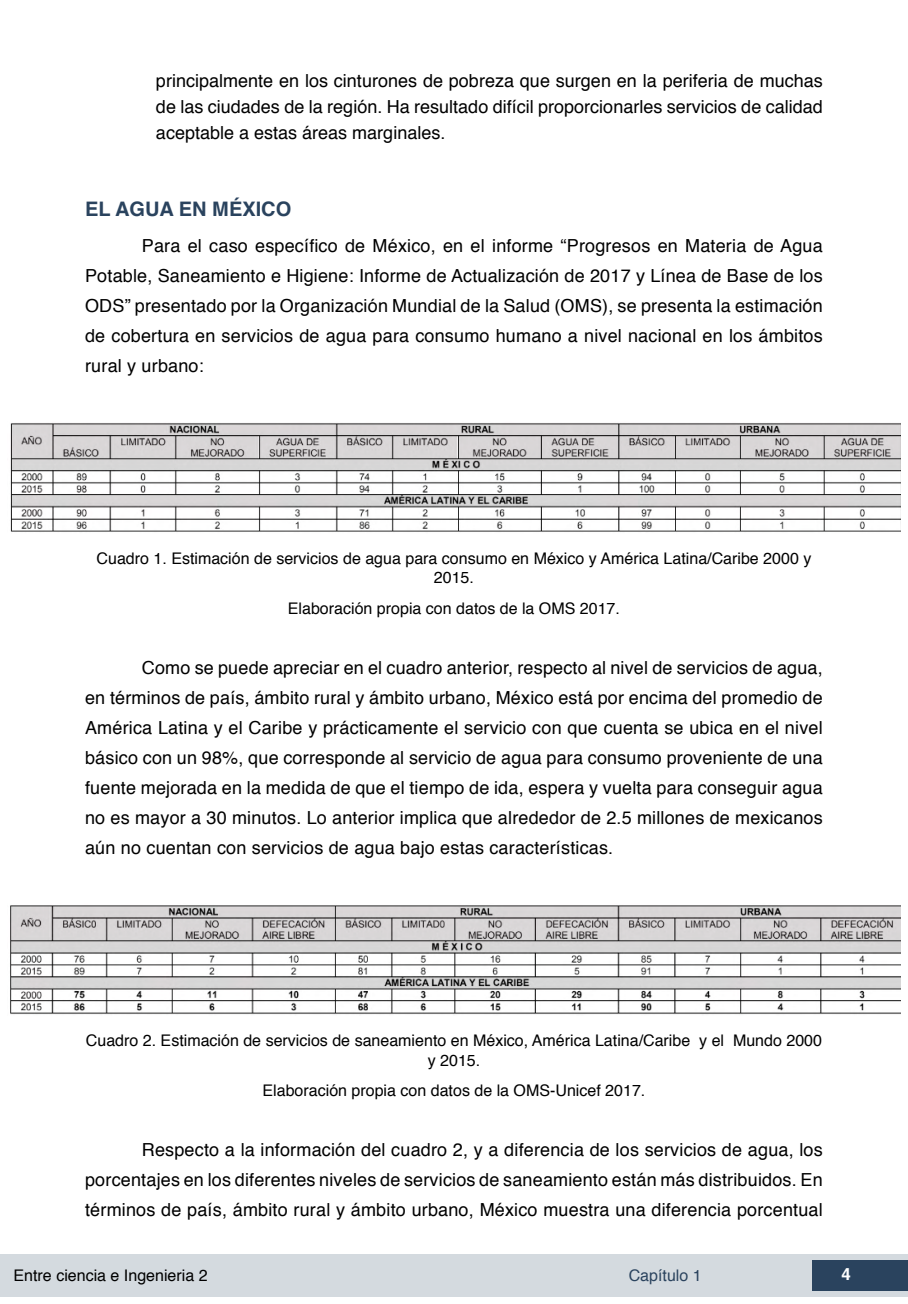
<style>
.page{position:relative;width:908px;height:1304px;background:#fff}
.page>*{position:absolute;margin:0;border:0;box-sizing:border-box;transform-origin:0 0}
.TITULOS{font:700 20px "Helvetica";color:#2a435e}
.txt{font:18px/30px "Helvetica";letter-spacing:.01em;color:#000;text-align:justify}
.lista_simples{font:18px/26px "Helvetica";color:#000;text-align:justify}
.t1{font:700 16.8px "Helvetica";color:#fff}
.imagens_graf_tab{font:16px/19.2px "Helvetica";color:#000;text-align:center}
.t2{font:16px "Helvetica";color:#2a435e}
</style>
<div class="page">
<div style="left:0;top:1254px;width:906px;height:43px;background:#d4dadf"></div>
<div style="left:812px;top:1261px;width:95px;height:30px;background:#2a435e"></div>
<img style="left:10px;top:423px;width:890px;height:109px">
<img style="left:10px;top:905px;width:890px;height:110px">
<p class="lista_simples" style="left:156px;top:68px;width:668px">principalmente en los cinturones de pobreza que surgen en la periferia de muchas de las ciudades de la región. Ha resultado difícil proporcionarles servicios de calidad aceptable a estas áreas marginales.</p>
<p class="TITULOS" style="left:85px;top:193px;width:207px">EL AGUA EN MÉXICO</p>
<p class="txt" style="left:85px;top:231px;width:738px;text-indent:57px">Para el caso específico de México, en el informe “Progresos en Materia de Agua Potable, Saneamiento e Higiene: Informe de Actualización de 2017 y Línea de Base de los ODS” presentado por la Organización Mundial de la Salud (OMS), se presenta la estimación de cobertura en servicios de agua para consumo humano a nivel nacional en los ámbitos rural y urbano:</p>
<p class="imagens_graf_tab" style="left:96px;top:549px;width:716px">Cuadro 1. Estimación de servicios de agua para consumo en México y América Latina/Caribe 2000 y<br>2015.</p>
<p class="imagens_graf_tab" style="left:288px;top:599px;width:333px">Elaboración propia con datos de la OMS 2017.</p>
<p class="txt" style="left:85px;top:653px;width:738px;text-indent:57px">Como se puede apreciar en el cuadro anterior, respecto al nivel de servicios de agua, en términos de país, ámbito rural y ámbito urbano, México está por encima del promedio de América Latina y el Caribe y prácticamente el servicio con que cuenta se ubica en el nivel básico con un 98%, que corresponde al servicio de agua para consumo proveniente de una fuente mejorada en la medida de que el tiempo de ida, espera y vuelta para conseguir agua no es mayor a 30 minutos. Lo anterior implica que alrededor de 2.5 millones de mexicanos aún no cuentan con servicios de agua bajo estas características.</p>
<p class="imagens_graf_tab" style="left:86px;top:1032px;width:737px">Cuadro 2. Estimación de servicios de saneamiento en México, América Latina/Caribe y el Mundo 2000 y 2015.</p>
<p class="imagens_graf_tab" style="left:262px;top:1081px;width:384px">Elaboración propia con datos de la OMS-Unicef 2017.</p>
<p class="txt" style="left:85px;top:1135px;width:738px;text-indent:57px">Respecto a la información del cuadro 2, y a diferencia de los servicios de agua, los porcentajes en los diferentes niveles de servicios de saneamiento están más distribuidos. En términos de país, ámbito rural y ámbito urbano, México muestra una diferencia porcentual</p>
<p class="imagens_graf_tab" style="left:14px;top:1266px;width:195px">Entre ciencia e Ingenieria 2</p>
<p class="t2" style="left:628px;top:1263px;width:74px">Capítulo 1</p>
<p class="t1" style="left:841px;top:1261px;width:11px">4</p>
</div>
